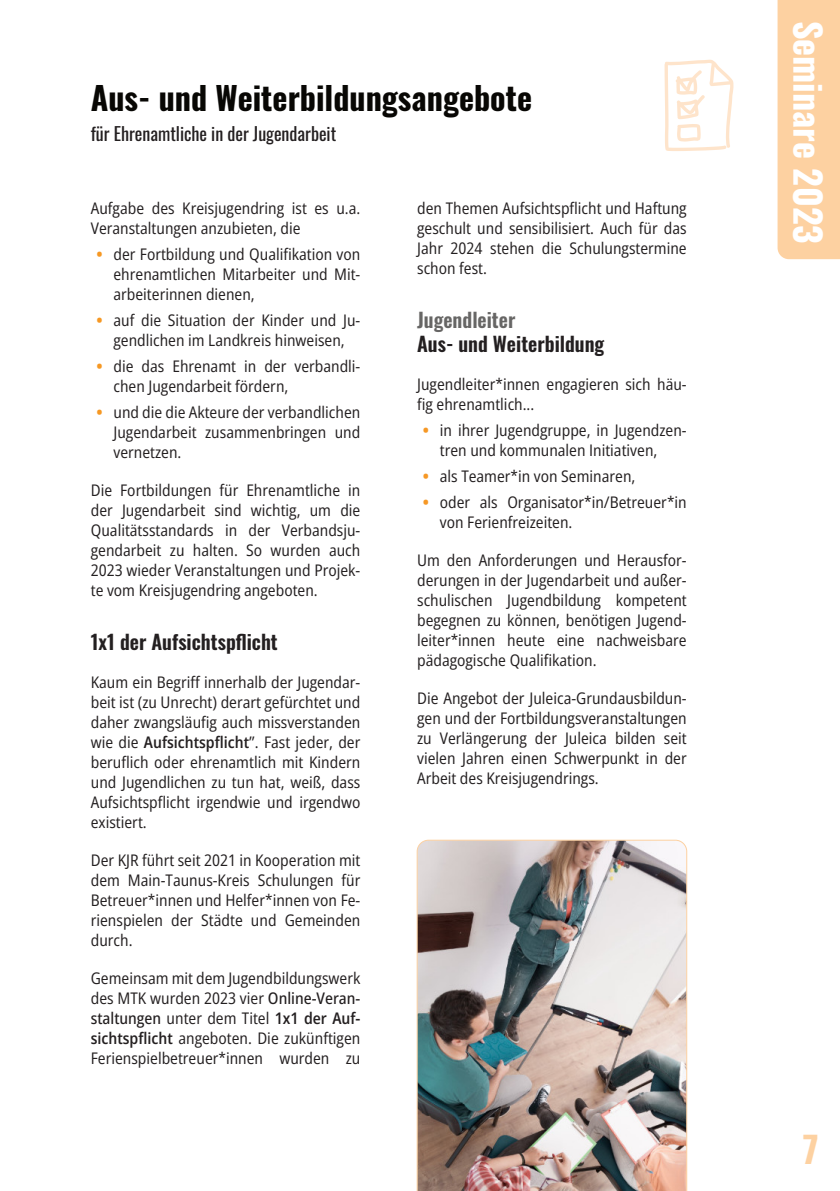
<style>
.page{position:relative;width:840px;height:1191px;background:#fff}
.page>*{position:absolute;margin:0;border:0;box-sizing:border-box;transform-origin:0 0}
.t1{font:700 36px "Oswald";color:#fff}
.t2{font:700 36px "Oswald";color:#fdd1a1}
.t3{font:700 32px "Oswald";color:#080704}
.t4{font:600 20px "Oswald";color:#231f20}
.t5{font:600 20px "Oswald";color:#676665}
.t6{font:18px "Oswald";color:#231f20}
.t7{font:semi-condensed 16px/20px "Open Sans";color:#231f20;text-align:justify}
.s1{font-family:"Open Sans Condensed";font-weight:700;font-stretch:normal;color:#f69823}
.s2{font-weight:600}
.s3{font-weight:500}
.s4{font-family:"Open Sans Condensed";font-weight:700;font-stretch:normal;color:#f69825}
</style>
<div class="page">
<div style="left:777px;top:0;width:62px;height:259px;background:#fdd1a1"></div>
<svg style="left:664px;top:60px;width:69px;height:91px"></svg>
<img style="left:416px;top:839px;width:271px;height:352px">
<h2 class="t3" style="left:91px;top:73px;width:442px">Aus- und Weiterbildungsangebote</h2>
<p class="t6" style="left:91px;top:119px;width:247px">für Ehrenamtliche in der Jugendarbeit</p>
<p class="t7" style="left:91px;top:198px;width:271px">Aufgabe des Kreisjugendring ist es u.a.<br>Veranstaltungen anzubieten, die</p>
<p class="t7" style="left:113px;top:244px;width:248px;text-indent:-17px"><span class="s1">•</span> der Fortbildung und Qualifikation von ehrenamtlichen Mitarbeiter und Mit&shy;arbeiterinnen dienen,</p>
<p class="t7" style="left:96px;top:310px;width:265px;text-align:center"><span class="s1">•</span> auf die Situation der Kinder und Ju&shy;gendlichen im Landkreis hinweisen,</p>
<p class="t7" style="left:113px;top:356px;width:248px;text-indent:-17px"><span class="s1">•</span> die das Ehrenamt in der verbandli&shy;chen Jugendarbeit fördern,</p>
<p class="t7" style="left:113px;top:402px;width:248px;text-indent:-17px"><span class="s1">•</span> und die die Akteure der verbandlichen Jugendarbeit zusammenbringen und vernetzen.</p>
<p class="t7" style="left:91px;top:480px;width:271px">Die Fortbildungen für Ehrenamtliche in der Jugendarbeit sind wichtig, um die Qualitätsstandards in der Verbandsju&shy;gendarbeit zu halten. So wurden auch 2023 wieder Veranstaltungen und Projek&shy;te vom Kreisjugendring angeboten.</p>
<p class="t4" style="left:91px;top:626px;width:188px">1x1 der Aufsichtspflicht</p>
<p class="t7" style="left:91px;top:672px;width:271px">Kaum ein Begriff innerhalb der Jugendar&shy;beit ist (zu Unrecht) derart gefürchtet und daher zwangsläufig auch missverstanden wie die <span class="s2">Aufsichtspflicht</span>”. Fast jeder, der beruflich oder ehrenamtlich mit Kindern und Jugendlichen zu tun hat, weiß, dass Aufsichtspflicht irgendwie und irgendwo existiert.</p>
<p class="t7" style="left:91px;top:850px;width:271px">Der KJR führt seit 2021 in Kooperation mit dem Main-Taunus-Kreis Schulungen für Betreuer*innen und Helfer*innen von Fe&shy;rienspielen der Städte und Gemeinden durch.</p>
<p class="t7" style="left:91px;top:968px;width:271px">Gemeinsam mit dem Jugendbildungswerk des MTK wurden 2023 vier <span class="s3">Online-Veran&shy;staltungen</span> unter dem Titel <span class="s2">1x1 der Auf&shy;sichtspflicht</span> angeboten. Die zukünftigen Ferienspielbetreuer*innen wurden zu</p>
<p class="t7" style="left:417px;top:198px;width:271px">den Themen Aufsichtspflicht und Haftung geschult und sensibilisiert. Auch für das Jahr 2024 stehen die Schulungstermine schon fest.</p>
<p class="t5" style="left:417px;top:304px;width:100px">Jugendleiter</p>
<p class="t4" style="left:417px;top:328px;width:189px">Aus- und Weiterbildung</p>
<p class="t7" style="left:417px;top:374px;width:271px">Jugendleiter*innen engagieren sich häu&shy;fig ehrenamtlich...</p>
<p class="t7" style="left:439px;top:420px;width:248px;text-indent:-17px"><span class="s4">•</span> in ihrer Jugendgruppe, in Jugendzen&shy;tren und kommunalen Initiativen,</p>
<p class="t7" style="left:422px;top:466px;width:214px"><span class="s4">•</span> als Teamer*in von Seminaren,</p>
<p class="t7" style="left:439px;top:492px;width:248px;text-indent:-17px"><span class="s4">•</span> oder als Organisator*in/Betreuer*in von Ferienfreizeiten.</p>
<p class="t7" style="left:417px;top:550px;width:271px">Um den Anforderungen und Herausfor&shy;derungen in der Jugendarbeit und außer&shy;schulischen Jugendbildung kompetent begegnen zu können, benötigen Jugend&shy;leiter*innen heute eine nachweisbare pädagogische Qualifikation.</p>
<p class="t7" style="left:417px;top:688px;width:271px">Die Angebot der Juleica-Grundausbildun&shy;gen und der Fortbildungsveranstaltungen zu Verlängerung der Juleica bilden seit vielen Jahren einen Schwerpunkt in der Arbeit des Kreisjugendrings.</p>
<h1 class="t1" style="left:836px;top:21px;width:224px;rotate:90deg">Seminare 2023</h1>
<h1 class="t2" style="left:802px;top:1120px;width:17px">7</h1>
</div>
